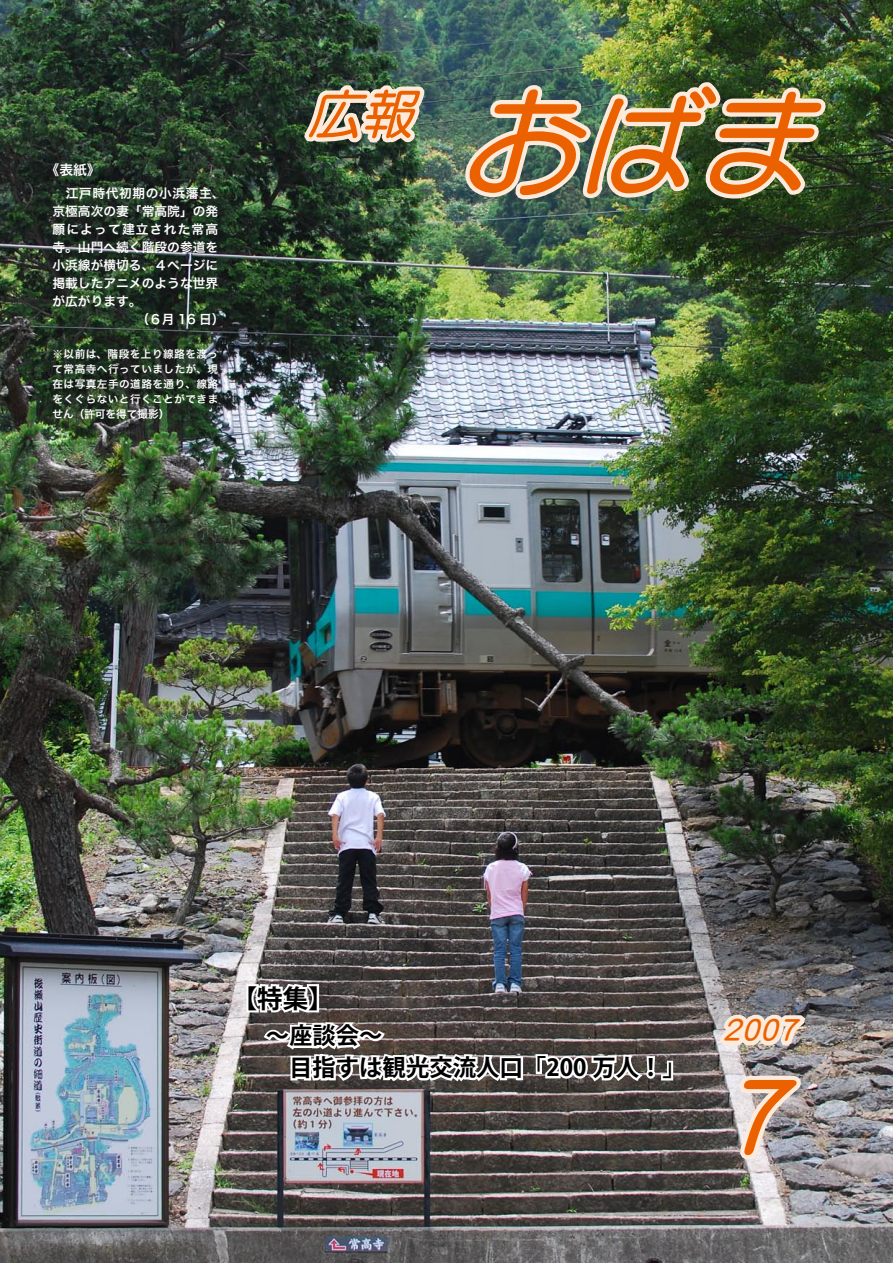
<style>
.page{position:relative;width:893px;height:1263px;background:#fff}
.page>*{position:absolute;margin:0;border:0;box-sizing:border-box;transform-origin:0 0}
.t1{font:italic 117px "DF Maru Gothic Std W7";color:#eb6100}
.t2{font:italic 53.1px "DF Maru Gothic Std W7";color:#eb6100}
.t3{font:italic 34.05px "DF Maru Gothic Std W7";color:#eb6100}
.t4{font:700 25.5px "Koz Go Pro";color:#000}
.t5{font:700 23.4px/32px "Koz Go Pro";color:#000}
.t6{font:13.8px "Hira Kaku Pro W6";color:#fff}
.t7{font:12.75px "Hira Kaku Pro W6";color:#fff}
.t8{font:12.75px "Hira Kaku Pro W6";letter-spacing:.045em;color:#fff}
.t9{font:12.75px "Hira Kaku Pro W6";letter-spacing:.09em;color:#fff}
.t10{font:10.65px/14.9px "Hira Kaku Pro W6";letter-spacing:.045em;color:#fff;text-align:justify}
</style>
<div class="page">
<img style="left:0;top:0;width:893px;height:1263px">
<img style="left:301px;top:67px;width:130px;height:81px">
<img style="left:458px;top:78px;width:374px;height:126px">
<img style="left:708px;top:1007px;width:108px;height:44px">
<img style="left:733px;top:1071px;width:74px;height:92px">
<svg style="left:244px;top:981px;width:281px;height:116px"></svg>
<svg style="left:534px;top:869px;width:141px;height:215px;background:#5d5855"></svg>
<p class="t6" style="left:46px;top:157px;width:57px">《表紙《</p>
<p class="t8" style="left:52px;top:181px;width:174px">　江戸時代初期の小浜藩主、</p>
<p class="t7" style="left:52px;top:199px;width:167px">京極高次の妻「常高院」の発</p>
<p class="t9" style="left:52px;top:217px;width:167px">願によって建立された常高</p>
<p class="t7" style="left:52px;top:235px;width:167px">寺。山門へ続く階段の参道を</p>
<p class="t7" style="left:52px;top:254px;width:167px">小浜線が横切る、４ページに</p>
<p class="t7" style="left:52px;top:272px;width:167px">掲載したアニメのような世界</p>
<p class="t7" style="left:52px;top:290px;width:91px">が広がります。</p>
<p class="t7" style="left:136px;top:308px;width:90px">（６月 16 日(</p>
<p class="t10" style="left:52px;top:347px;width:167px">※以前は、階段を上り線路を渡って常高寺へ行っていましたが、現在は写真左手の道路を通り、線路をくぐらないと行くことができません（許可を得て撮影(</p>
<h2 class="t2" style="left:307px;top:85px;width:123px">広報</h2>
<h1 class="t1" style="left:461px;top:80px;width:385px">おばま</h1>
<h3 class="t4" style="left:232px;top:982px;width:104px">【特集【</h3>
<h3 class="t5" style="left:289px;top:1021px;width:398px;text-indent:-23px">〜座談会〜<br>目指すは観光交流人口「200 万人!「</h3>
<h3 class="t3" style="left:722px;top:1011px;width:85px">2007</h3>
<h1 class="t1" style="left:719px;top:1050px;width:98px">7</h1>
</div>
